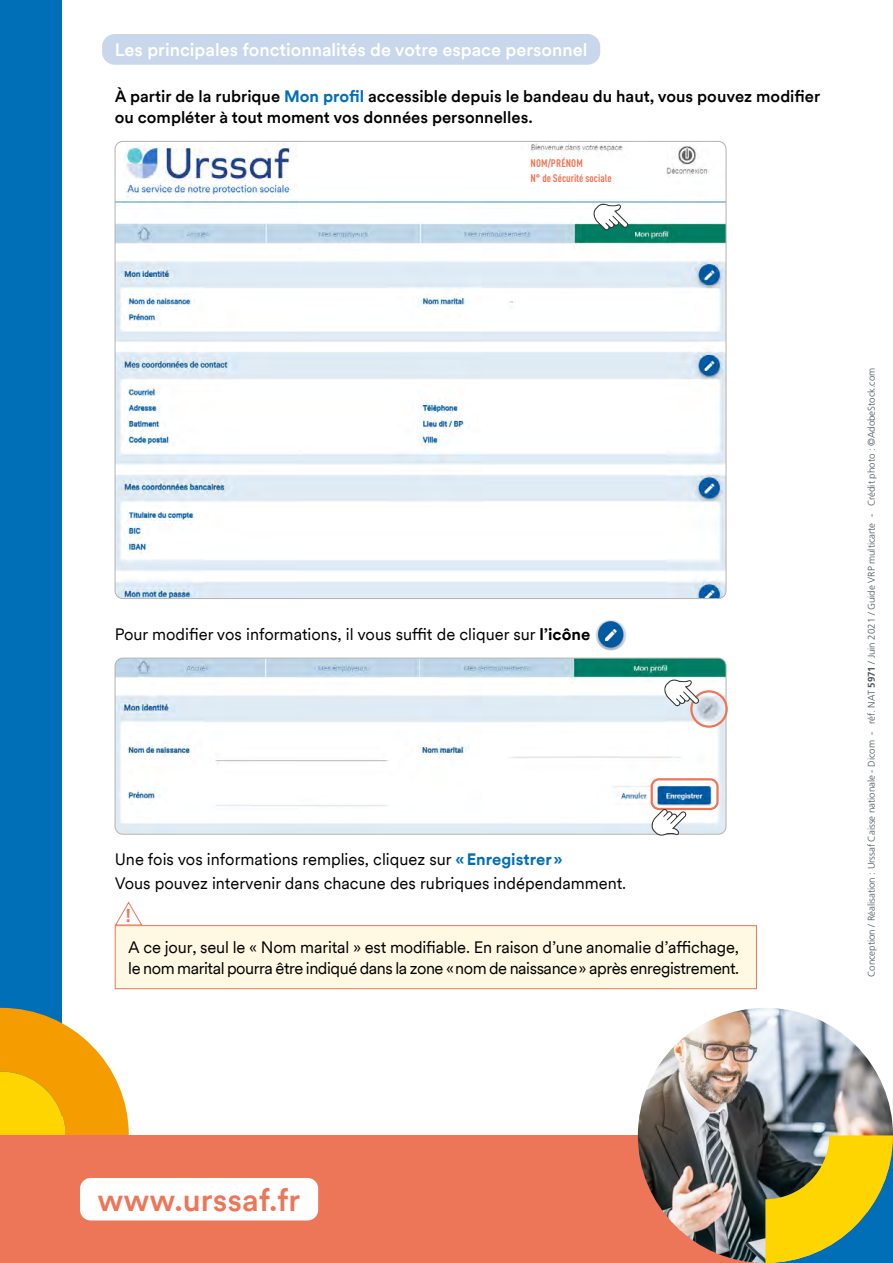
<style>
.page{position:relative;width:893px;height:1263px;background:#fff}
.page>*{position:absolute;margin:0;border:0;box-sizing:border-box;transform-origin:0 0}
.t1{font:500 31.5px "Circular";color:#ee7658}
.t2{font:700 18.15px "DINOT";color:#ee7658}
.etapes{font:500 18px "Circular";color:#fff}
.etapes-2{font:16.5px/21px "Circular";letter-spacing:-.01em;color:#000}
.etapes-3{font:500 16.5px/21px "Circular";color:#000}
.etapes-4{font:700 condensed 10.8px "DINOT";color:#ee7658}
.t3{font:300 9.75px "Frutiger LT Std";letter-spacing:-.005em;color:#4c565c}
.s1{font-weight:700;color:#006fb8}
.s2{font-weight:700}
</style>
<div class="page">
<div style="left:0;top:0;width:62px;height:1008px;background:#006fb8"></div>
<svg style="left:0;top:1008px;width:129px;height:127px"></svg>
<div style="left:0;top:1135px;width:893px;height:128px;background:#ee7658"></div>
<div style="left:80px;top:1178px;width:238px;height:42px;background:#fff;border-radius:11px"></div>
<img style="left:638px;top:1008px;width:255px;height:255px;border-radius:128px">
<svg style="left:765px;top:1135px;width:128px;height:128px;background:#a2a235"></svg>
<div style="left:102px;top:34px;width:498px;height:31px;background:#c8d7ec;border-radius:13px"></div>
<img style="left:115px;top:141px;width:611px;height:457px">
<svg style="left:593px;top:204px;width:35px;height:27px"></svg>
<img style="left:596px;top:620px;width:30px;height:30px;border-radius:15px">
<img style="left:115px;top:658px;width:611px;height:176px">
<div style="left:115px;top:658px;width:611px;height:176px;border:1px solid #b3b2b2;border-radius:8px"></div>
<div style="left:690px;top:690px;width:38px;height:38px;border:2px solid #ee7658;border-radius:50%"></div>
<svg style="left:664px;top:679px;width:35px;height:27px"></svg>
<svg style="left:114px;top:901px;width:28px;height:25px"></svg>
<div style="left:115px;top:926px;width:641px;height:63px;background:#fff9e3"></div>
<div style="left:115px;top:925px;width:642px;height:64px;border:1px solid #ee7658"></div>
<div style="left:651px;top:778px;width:68px;height:32px;border:2px solid #ee7658;border-radius:7px"></div>
<svg style="left:651px;top:809px;width:35px;height:27px"></svg>
<p class="etapes" style="left:115px;top:37px;width:474px">Les principales fonctionnalités de votre espace personnel</p>
<p class="etapes-3" style="left:115px;top:85px;width:707px">À partir de la rubrique <span class="s1">Mon profil</span> accessible depuis le bandeau du haut, vous pouvez modifier ou compléter à tout moment vos données personnelles.</p>
<p class="etapes-4" style="left:530px;top:156px;width:54px">NOM/PRÉNOM</p>
<p class="etapes-4" style="left:530px;top:171px;width:83px">N° de Sécurité sociale</p>
<p class="etapes-2" style="left:115px;top:623px;width:477px">Pour modifier vos informations, il vous suffit de cliquer sur <span class="s2">l’icône</span></p>
<p class="etapes-2" style="left:115px;top:848px;width:449px">Une fois vos informations remplies, cliquez sur <span class="s1">«Enregistrer»</span></p>
<p class="etapes-2" style="left:115px;top:872px;width:513px">Vous pouvez intervenir dans chacune des rubriques indépendamment.</p>
<p class="t2" style="left:125px;top:904px;width:8px">!</p>
<p class="etapes-2" style="left:128px;top:936px;width:612px">A ce jour, seul le « Nom marital » est modifiable. En raison d’une anomalie d’affichage, le nom marital pourra être indiqué dans la zone «nom de naissance» après enregistrement.</p>
<p class="t3" style="left:866px;top:977px;width:611px;rotate:-90deg">Conception / Réalisation : Urssaf Caisse nationale - Dicom - réf. NAT <span class="s2">5971</span> / Juin 2021 / Guide VRP multicarte - Crédit photo : ©AdobeStock.com</p>
<p class="t1" style="left:97px;top:1178px;width:204px">www.urssaf.fr</p>
</div>
